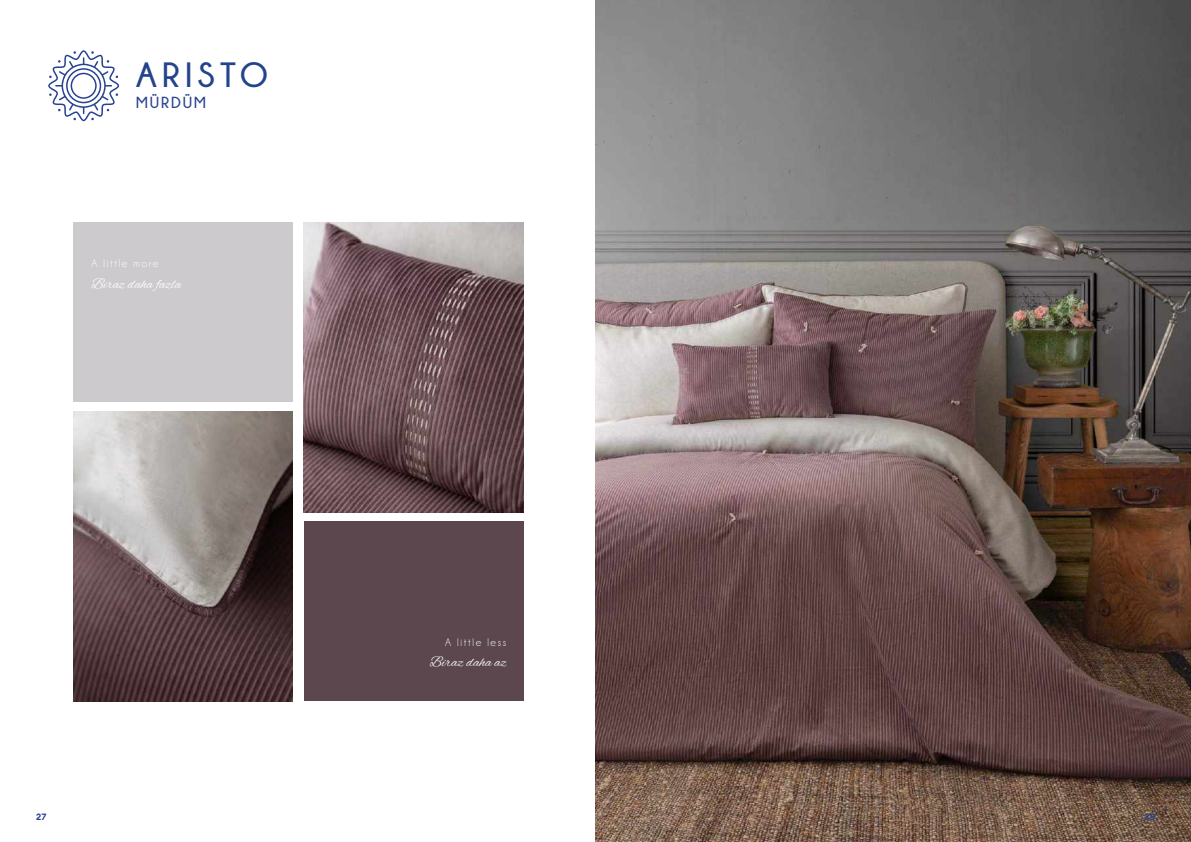
<style>
.page{position:relative;width:1191px;height:842px;background:#fff}
.page>*{position:absolute;margin:0;border:0;box-sizing:border-box;transform-origin:0 0}
.t1{font:700 35px "Champagne&Limousines";letter-spacing:.15em;color:#23448d}
.t2{font:700 16px "Champagne&Limousines";letter-spacing:.12em;color:#274390}
.t3{font:15px "Alex Brush";color:#fff}
.t4{font:11px "Champagne&Limousines";letter-spacing:.15em;color:#fff}
.t5{font:600 9px "Euclid Circular A";color:#274390}
</style>
<div class="page">
<img style="left:595px;top:0;width:596px;height:842px">
<div style="left:74px;top:223px;width:219px;height:179px;background:#cdcace"></div>
<div style="left:304px;top:522px;width:219px;height:179px;background:#5c474e"></div>
<img style="left:304px;top:223px;width:219px;height:289px">
<img style="left:74px;top:411px;width:219px;height:290px">
<svg style="left:48px;top:50px;width:71px;height:71px"></svg>
<h1 class="t1" style="left:136px;top:56px;width:133px">ARISTO</h1>
<p class="t2" style="left:136px;top:94px;width:71px">MÜRDÜM</p>
<p class="t4" style="left:91px;top:258px;width:69px">A little more</p>
<p class="t3" style="left:91px;top:275px;width:91px">Biraz daha fazla</p>
<p class="t4" style="left:445px;top:636px;width:63px">A little less</p>
<p class="t3" style="left:430px;top:653px;width:78px">Biraz daha az</p>
<p class="t5" style="left:36px;top:811px;width:12px">27</p>
<p class="t5" style="left:1144px;top:811px;width:12px">28</p>
</div>
